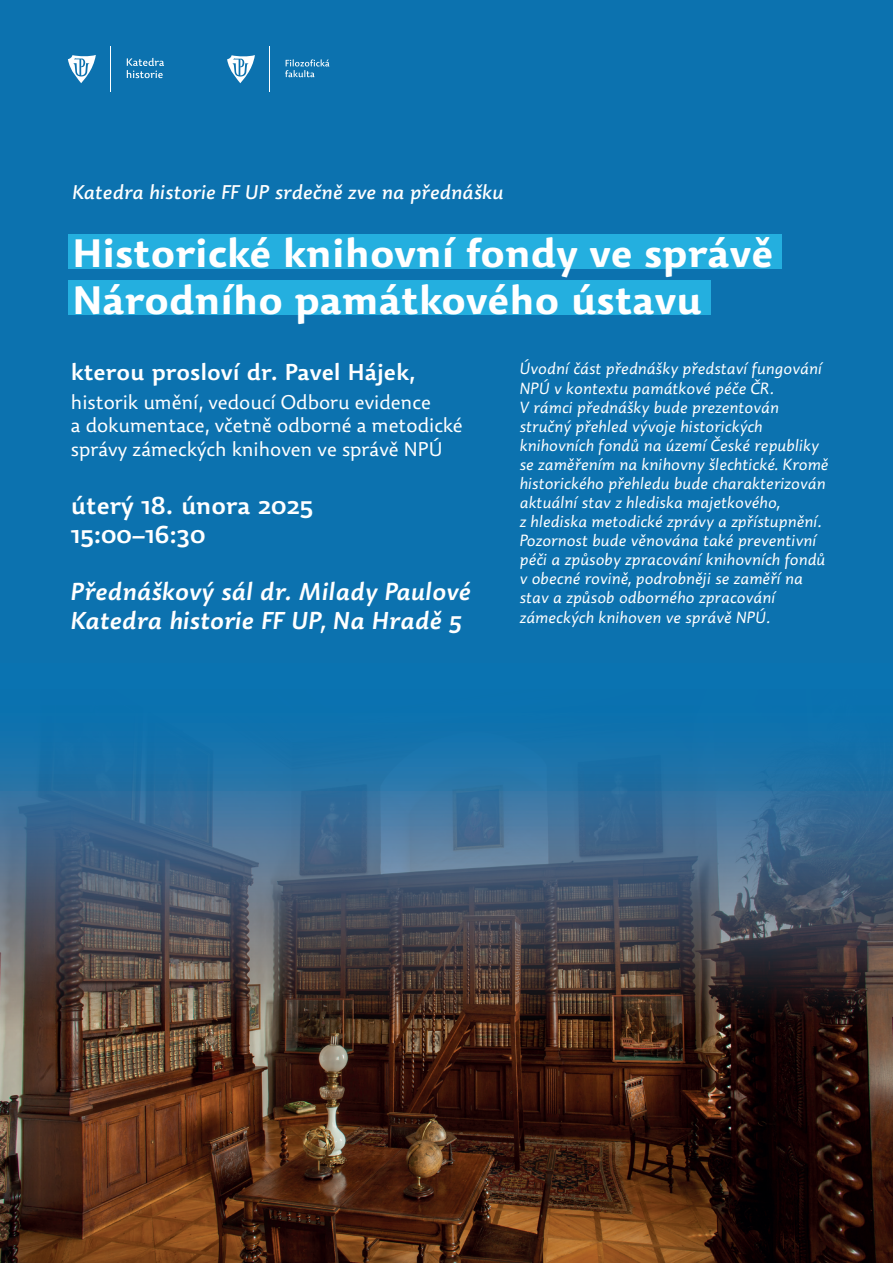
<style>
.page{position:relative;width:893px;height:1263px;background:#0c72af}
.page>*{position:absolute;margin:0;border:0;box-sizing:border-box;transform-origin:0 0}
.t1{font:700 39px/46.8px "Dederon Sans";color:#fff}
.t2{font:italic 600 24px/28.8px "Dederon SLOT";color:#fff}
.t3{font:600 24px/28.8px "Dederon SLOT";color:#fff}
.t4{font:600 22.5px "Dederon SLOT";color:#fff}
.t5{font:300 19.5px/23.4px "Dederon SLOT";color:#fff}
.t6{font:italic 500 19.5px "Dederon SDOT";color:#fff}
.t7{font:italic 300 15.9px/19px "Dederon SLOT";color:#fff}
</style>
<div class="page">
<img style="left:0;top:1031px;width:893px;height:232px">
<div style="left:68px;top:234px;width:713px;height:34px;background:#24afdf"></div>
<hr style="left:270px;top:46px;width:1px;height:46px;background:#fff">
<svg style="left:285px;top:59px;width:45px;height:18px"></svg>
<svg style="left:227px;top:55px;width:28px;height:28px"></svg>
<hr style="left:111px;top:46px;width:1px;height:46px;background:#fff">
<svg style="left:127px;top:58px;width:37px;height:20px"></svg>
<svg style="left:68px;top:55px;width:28px;height:28px"></svg>
<div style="left:68px;top:281px;width:643px;height:34px;background:#24afdf"></div>
<img style="left:0;top:743px;width:893px;height:288px">
<p class="t6" style="left:72px;top:181px;width:433px">Katedra historie FF UP srdečně zve na přednášku</p>
<h1 class="t1" style="left:72px;top:229px;width:702px">Historické knihovní fondy ve správě<br>Národního památkového ústavu</h1>
<h3 class="t4" style="left:71px;top:358px;width:346px">kterou prosloví dr. Pavel Hájek,</h3>
<p class="t5" style="left:71px;top:391px;width:393px">historik umění, vedoucí Odboru evidence<br>a dokumentace, včetně odborné a metodické správy zámeckých knihoven ve správě NPÚ</p>
<h2 class="t3" style="left:71px;top:491px;width:243px">úterý 18. února 2025<br>15:00–16:30</h2>
<h2 class="t2" style="left:71px;top:577px;width:402px">Přednáškový sál dr. Milady Paulové<br>Katedra historie FF UP, Na Hradě 5</h2>
<p class="t7" style="left:520px;top:359px;width:310px">Úvodní část přednášky představí fungování NPÚ v kontextu památkové péče ČR.<br>V rámci přednášky bude prezentován stručný přehled vývoje historických knihovních fondů na území České republiky se zaměřením na knihovny šlechtické. Kromě historického přehledu bude charakterizován aktuální stav z hlediska majetkového,<br>z hlediska metodické zprávy a zpřístupnění.<br>Pozornost bude věnována také preventivní péči a způsoby zpracování knihovních fondů v obecné rovině, podrobněji se zaměří na stav a způsob odborného zpracování zámeckých knihoven ve správě NPÚ.</p>
</div>
